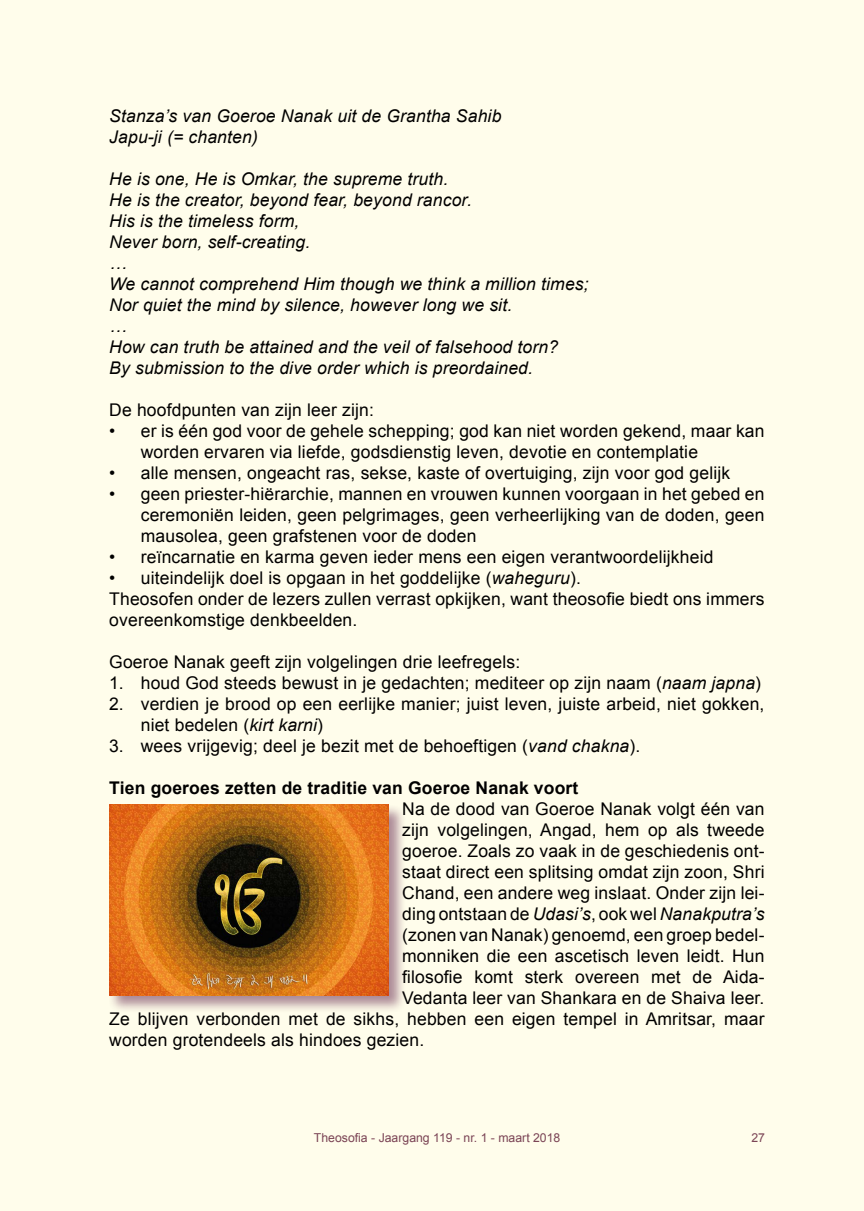
<style>
.page{position:relative;width:864px;height:1211px;background:#fff}
.page>*{position:absolute;margin:0;border:0;box-sizing:border-box;transform-origin:0 0}
.t1{font:17.5px/21px "Arial";letter-spacing:.01em;color:#000}
.t2{font:italic 17.5px/21px "Arial";letter-spacing:.01em;color:#000}
.t3{font:700 17.5px "Arial";letter-spacing:.01em;color:#000}
.t4{font:12.25px "Arial";color:#5b1945}
.s1{font-style:italic}
</style>
<div class="page">
<div style="left:0;top:0;width:863px;height:1210px;background:#fffdeb"></div>
<div style="left:108px;top:803px;width:298px;height:210px;background:#5b1945;opacity:.5"></div>
<img style="left:109px;top:804px;width:279px;height:191px">
<p class="t2" style="left:109px;top:105px;width:393px">Stanza’s van Goeroe Nanak uit de Grantha Sahib<br>Japu-ji (= chanten)</p>
<p class="t2" style="left:109px;top:168px;width:481px">He is one, He is Omkar, the supreme truth.<br>He is the creator, beyond fear, beyond rancor.<br>His is the timeless form,<br>Never born, self-creating.<br>…<br>We cannot comprehend Him though we think a million times; Nor quiet the mind by silence, however long we sit.<br>…<br>How can truth be attained and the veil of falsehood torn?<br>By submission to the dive order which is preordained.</p>
<p class="t1" style="left:109px;top:399px;width:266px">De hoofdpunten van zijn leer zijn:</p>
<p class="t1" style="left:141px;top:420px;width:625px;text-indent:-31px">• er is één god voor de gehele schepping; god kan niet worden gekend, maar kan worden ervaren via liefde, godsdienstig leven, devotie en contemplatie</p>
<p class="t1" style="left:109px;top:462px;width:622px">• alle mensen, ongeacht ras, sekse, kaste of overtuiging, zijn voor god gelijk</p>
<p class="t1" style="left:141px;top:483px;width:625px;text-align:justify;text-indent:-31px">• geen priester-hiërarchie, mannen en vrouwen kunnen voorgaan in het gebed en ceremoniën leiden, geen pelgrimages, geen verheerlijking van de doden, geen mausolea, geen grafstenen voor de doden</p>
<p class="t1" style="left:109px;top:546px;width:605px">• reïncarnatie en karma geven ieder mens een eigen verantwoordelijkheid</p>
<p class="t1" style="left:109px;top:567px;width:656px">• uiteindelijk doel is opgaan in het goddelijke (<span class="s1">waheguru</span>).<br>Theosofen onder de lezers zullen verrast opkijken, want theosofie biedt ons immers overeenkomstige denkbeelden.</p>
<p class="t1" style="left:109px;top:651px;width:412px">Goeroe Nanak geeft zijn volgelingen drie leefregels:</p>
<p class="t1" style="left:109px;top:672px;width:653px">1. houd God steeds bewust in je gedachten; mediteer op zijn naam (<span class="s1">naam japna</span>)</p>
<p class="t1" style="left:141px;top:693px;width:625px;text-indent:-31px">2. verdien je brood op een eerlijke manier; juist leven, juiste arbeid, niet gokken, niet bedelen (<span class="s1">kirt karni</span>)</p>
<p class="t1" style="left:109px;top:735px;width:532px">3. wees vrijgevig; deel je bezit met de behoeftigen (<span class="s1">vand chakna</span>).</p>
<p class="t3" style="left:109px;top:778px;width:470px">Tien goeroes zetten de traditie van Goeroe Nanak voort</p>
<p class="t1" style="left:402px;top:798px;width:364px">Na de dood van Goeroe Nanak volgt één van</p>
<p class="t1" style="left:402px;top:819px;width:364px">zijn volgelingen, Angad, hem op als tweede</p>
<p class="t1" style="left:402px;top:840px;width:364px">goeroe. Zoals zo vaak in de geschiedenis ont-</p>
<p class="t1" style="left:402px;top:861px;width:364px">staat direct een splitsing omdat zijn zoon, Shri</p>
<p class="t1" style="left:402px;top:882px;width:364px">Chand, een andere weg inslaat. Onder zijn lei-</p>
<p class="t1" style="left:402px;top:903px;width:364px">ding ontstaan de <span class="s1">Udasi’s</span>, ook wel <span class="s1">Nanakputra’s</span></p>
<p class="t1" style="left:402px;top:924px;width:364px">(zonen van Nanak) genoemd, een groep bedel-</p>
<p class="t1" style="left:402px;top:945px;width:364px">monniken die een ascetisch leven leidt. Hun</p>
<p class="t1" style="left:402px;top:966px;width:364px">filosofie komt sterk overeen met de Aida-</p>
<p class="t1" style="left:402px;top:987px;width:363px">Vedanta leer van Shankara en de Shaiva leer.</p>
<p class="t1" style="left:109px;top:1008px;width:656px">Ze blijven verbonden met de sikhs, hebben een eigen tempel in Amritsar, maar</p>
<p class="t1" style="left:109px;top:1029px;width:316px">worden grotendeels als hindoes gezien.</p>
<p class="t4" style="left:314px;top:1131px;width:248px">Theosofia - Jaargang 119 - nr. 1 - maart 2018</p>
<p class="t4" style="left:751px;top:1131px;width:15px">27</p>
</div>
